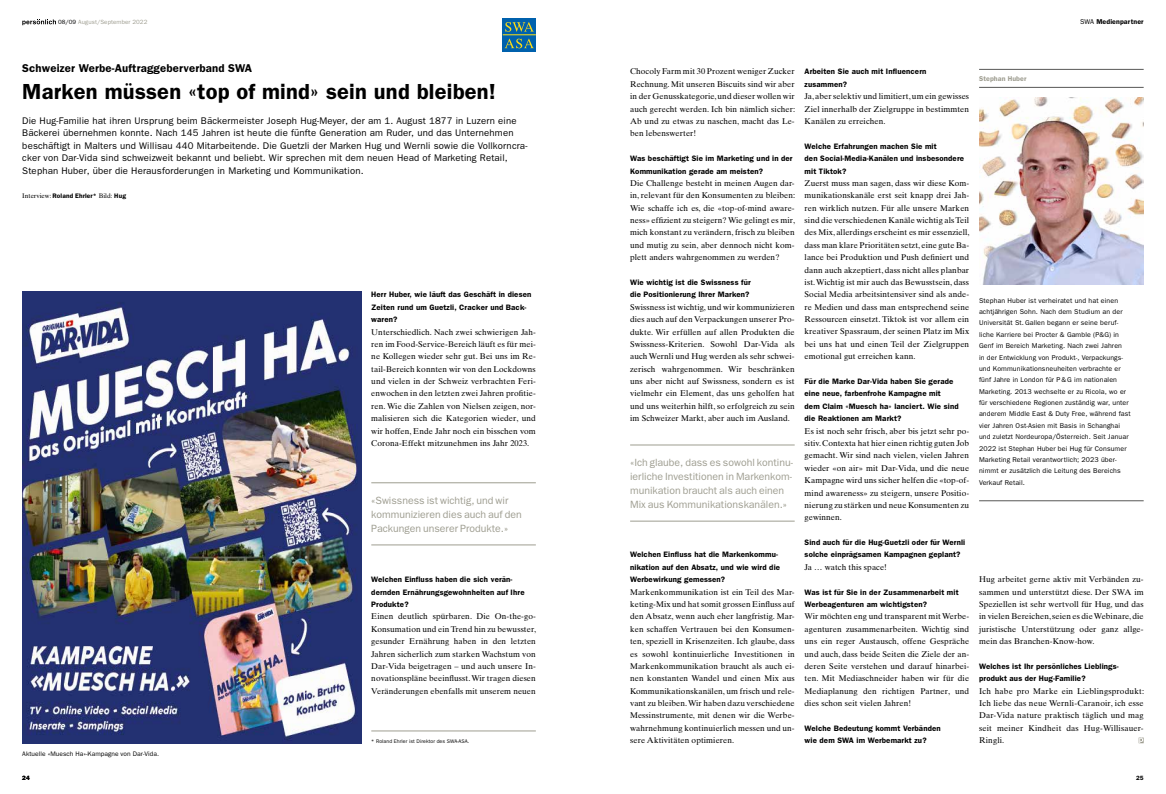
<style>
.page{position:relative;width:1166px;height:794px;background:#fff}
.page>*{position:absolute;margin:0;border:0;box-sizing:border-box;transform-origin:0 0}
.t1{font:600 21.88px "Franklin Gothic";letter-spacing:.01em;color:#000}
.t2{font:600 11.38px "Franklin Gothic";letter-spacing:.015em;color:#000}
.t3{font:10.5px/14px "Franklin Gothic";color:#9e9d90}
.t4{font:9.62px/12.3px "Franklin Gothic";letter-spacing:.015em;color:#000}
.t5{font:8.31px/12.3px "Times Ten";letter-spacing:.01em;color:#000;text-align:justify}
.t6{font:600 7.88px/12.3px "Franklin Gothic";letter-spacing:.015em;color:#000}
.t7{font:7px/11.4px "Franklin Gothic";letter-spacing:.015em;color:#000}
.t8{font:600 7px "Franklin Gothic";letter-spacing:.015em;color:#000}
.t9{font:600 7px "Franklin Gothic";letter-spacing:.015em;color:#9e9d90}
.t10{font:6.56px "Franklin Gothic";letter-spacing:.01em;color:#000}
.t11{font:600 6.56px "Franklin Gothic";letter-spacing:.015em;color:#000}
.t12{font:6.12px "Franklin Gothic";letter-spacing:.015em;color:#9e9d90}
.t13{font:600 6.12px "Franklin Gothic";color:#000}
.t14{font:5.25px "Franklin Gothic";letter-spacing:.01em;color:#000}
.s1{color:#000}
.s2{font-family:"Times Ten";font-weight:400}
.s3{font-weight:400}
</style>
<div class="page">
<svg style="left:22px;top:19px;width:34px;height:6px"></svg>
<div style="left:503px;top:18px;width:33px;height:33px;background:#0061ad"></div>
<svg style="left:505px;top:22px;width:29px;height:10px"></svg>
<svg style="left:505px;top:39px;width:29px;height:9px"></svg>
<hr style="left:503px;top:34px;width:33px;height:1px;background:#ffde14">
<hr style="left:371px;top:730px;width:165px;height:1px;background:#9e9d90">
<hr style="left:371px;top:482px;width:165px;height:1px;background:#9e9d90">
<hr style="left:371px;top:544px;width:165px;height:1px;background:#9e9d90">
<hr style="left:630px;top:444px;width:165px;height:1px;background:#9e9d90">
<hr style="left:630px;top:521px;width:165px;height:1px;background:#9e9d90">
<img style="left:22px;top:292px;width:339px;height:451px">
<hr style="left:979px;top:500px;width:164px;height:1px;background:#575756">
<hr style="left:979px;top:69px;width:164px;height:1px;background:#575756">
<hr style="left:979px;top:87px;width:164px;height:1px;background:#575756">
<svg style="left:1138px;top:737px;width:5px;height:6px"></svg>
<img style="left:979px;top:97px;width:164px;height:188px">
<p class="t12" style="left:58px;top:19px;width:91px"><span class="s1">08/09</span> August/September 2022</p>
<h2 class="t2" style="left:22px;top:62px;width:231px">Schweizer Werbe-Auftraggeberverband SWA</h2>
<h1 class="t1" style="left:22px;top:79px;width:475px">Marken müssen «top of mind» sein und bleiben!</h1>
<p class="t4" style="left:22px;top:115px;width:507px">Die Hug-Familie hat ihren Ursprung beim Bäckermeister Joseph Hug-Meyer, der am 1. August 1877 in Luzern eine Bäckerei übernehmen konnte. Nach 145 Jahren ist heute die fünfte Generation am Ruder, und das Unternehmen beschäftigt in Malters und Willisau 440 Mitarbeitende. Die Guetzli der Marken Hug und Wernli sowie die Vollkorncra&shy;cker von Dar-Vida sind schweizweit bekannt und beliebt. Wir sprechen mit dem neuen Head of Marketing Retail, Stephan Huber, über die Herausforderungen in Marketing und Kommunikation.</p>
<p class="t11" style="left:22px;top:192px;width:105px"><span class="s2">Interview:</span> Roland Ehrler* <span class="s2">Bild:</span> Hug</p>
<p class="t6" style="left:371px;top:288px;width:162px">Herr Huber, wie läuft das Geschäft in diesen<br>Zeiten rund um Guetzli, Cracker und Back&shy;waren?</p>
<p class="t5" style="left:371px;top:325px;width:166px">Unterschiedlich. Nach zwei schwierigen Jah&shy;ren im Food-Service-Bereich läuft es für mei&shy;ne Kollegen wieder sehr gut. Bei uns im Re&shy;tail-Bereich konnten wir von den Lockdowns und vielen in der Schweiz verbrachten Feri&shy;enwochen in den letzten zwei Jahren profitie&shy;ren. Wie die Zahlen von Nielsen zeigen, nor&shy;malisieren sich die Kategorien wieder, und wir hoffen, Ende Jahr noch ein bisschen vom Corona-Effekt mitzunehmen ins Jahr 2023.</p>
<p class="t3" style="left:371px;top:493px;width:152px">«Swissness ist wichtig, und wir kommunizieren dies auch auf den<br>Packungen unserer Produkte.»</p>
<p class="t6" style="left:371px;top:573px;width:155px">Welchen Einfluss haben die sich verän&shy;dernden Ernährungsgewohnheiten auf Ihre<br>Produkte?</p>
<p class="t5" style="left:371px;top:610px;width:166px">Einen deutlich spürbaren. Die On-the-go-Konsumation und ein Trend hin zu bewusster, gesunder Ernährung haben in den letzten Jahren sicherlich zum starken Wachstum von Dar-Vida beigetragen – und auch unsere In&shy;novationspläne beeinflusst. Wir tragen diesen Veränderungen ebenfalls mit unserem neuen</p>
<p class="t10" style="left:22px;top:749px;width:138px">Aktuelle «Muesch Ha»-Kampagne von Dar-Vida.</p>
<p class="t13" style="left:22px;top:774px;width:9px">24</p>
<p class="t14" style="left:371px;top:738px;width:100px">* Roland Ehrler ist Direktor des SWA-ASA.</p>
<p class="t8" style="left:1080px;top:17px;width:65px"><span class="s3">SWA</span> Medienpartner</p>
<p class="t5" style="left:630px;top:65px;width:166px">Chocoly Farm mit 30 Prozent weniger Zucker Rechnung. Mit unseren Biscuits sind wir aber in der Genusskategorie, und dieser wollen wir auch gerecht werden. Ich bin nämlich sicher:<br>Ab und zu etwas zu naschen, macht das Le&shy;ben lebenswerter!</p>
<p class="t6" style="left:630px;top:152px;width:164px">Was beschäftigt Sie im Marketing und in der<br>Kommunikation gerade am meisten?</p>
<p class="t5" style="left:630px;top:177px;width:166px">Die Challenge besteht in meinen Augen dar&shy;in, relevant für den Konsumenten zu bleiben:<br>Wie schaffe ich es, die «top-of-mind aware&shy;ness» effizient zu steigern? Wie gelingt es mir, mich konstant zu verändern, frisch zu bleiben und mutig zu sein, aber dennoch nicht kom&shy;plett anders wahrgenommen zu werden?</p>
<p class="t6" style="left:630px;top:276px;width:122px">Wie wichtig ist die Swissness für die Positionierung Ihrer Marken?</p>
<p class="t5" style="left:630px;top:301px;width:166px">Swissness ist wichtig, und wir kommunizieren dies auch auf den Verpackungen unserer Pro&shy;dukte. Wir erfüllen auf allen Produkten die Swissness-Kriterien. Sowohl Dar-Vida als auch Wernli und Hug werden als sehr schwei&shy;zerisch wahrgenommen. Wir beschränken uns aber nicht auf Swissness, sondern es ist vielmehr ein Element, das uns geholfen hat und uns weiterhin hilft, so erfolgreich zu sein im Schweizer Markt, aber auch im Ausland.</p>
<p class="t3" style="left:630px;top:456px;width:164px">«Ich glaube, dass es sowohl kontinu&shy;ierliche Investitionen in Markenkom&shy;munikation braucht als auch einen Mix aus Kommunikationskanälen.»</p>
<p class="t6" style="left:630px;top:548px;width:151px">Welchen Einfluss hat die Markenkommu&shy;nikation auf den Absatz, und wie wird die<br>Werbewirkung gemessen?</p>
<p class="t5" style="left:630px;top:585px;width:166px">Markenkommunikation ist ein Teil des Mar&shy;keting-Mix und hat somit grossen Einfluss auf den Absatz, wenn auch eher langfristig. Mar&shy;ken schaffen Vertrauen bei den Konsumen&shy;ten, speziell in Krisenzeiten. Ich glaube, dass es sowohl kontinuierliche Investitionen in Markenkommunikation braucht als auch ei&shy;nen konstanten Wandel und einen Mix aus Kommunikationskanälen, um frisch und rele&shy;vant zu bleiben. Wir haben dazu verschiedene Messinstrumente, mit denen wir die Werbe&shy;wahrnehmung kontinuierlich messen und un&shy;sere Aktivitäten optimieren.</p>
<p class="t6" style="left:804px;top:66px;width:123px">Arbeiten Sie auch mit Influencern zusammen?</p>
<p class="t5" style="left:804px;top:90px;width:166px">Ja, aber selektiv und limitiert, um ein gewisses Ziel innerhalb der Zielgruppe in bestimmten Kanälen zu erreichen.</p>
<p class="t6" style="left:804px;top:140px;width:161px">Welche Erfahrungen machen Sie mit<br>den Social-Media-Kanälen und insbesondere mit Tiktok?</p>
<p class="t5" style="left:804px;top:177px;width:167px">Zuerst muss man sagen, dass wir diese Kom&shy;munikationskanäle erst seit knapp drei Jah&shy;ren wirklich nutzen. Für alle unsere Marken sind die verschiedenen Kanäle wichtig als Teil des Mix, allerdings erscheint es mir essenziell, dass man klare Prioritäten setzt, eine gute Ba&shy;lance bei Produktion und Push definiert und dann auch akzeptiert, dass nicht alles planbar ist. Wichtig ist mir auch das Bewusstsein, dass Social Media arbeitsintensiver sind als ande&shy;re Medien und dass man entsprechend seine Ressourcen einsetzt. Tiktok ist vor allem ein kreativer Spassraum, der seinen Platz im Mix bei uns hat und einen Teil der Zielgruppen emotional gut erreichen kann.</p>
<p class="t6" style="left:804px;top:375px;width:156px">Für die Marke Dar-Vida haben Sie gerade eine neue, farbenfrohe Kampagne mit<br>dem Claim «Muesch ha» lanciert. Wie sind die Reaktionen am Markt?</p>
<p class="t5" style="left:804px;top:424px;width:166px">Es ist noch sehr frisch, aber bis jetzt sehr po&shy;sitiv. Contexta hat hier einen richtig guten Job gemacht. Wir sind nach vielen, vielen Jahren wieder «on air» mit Dar-Vida, und die neue Kampagne wird uns sicher helfen die «top-of&shy;mind awareness» zu steigern, unsere Positio&shy;nierung zu stärken und neue Konsumenten zu gewinnen.</p>
<p class="t6" style="left:804px;top:536px;width:162px">Sind auch für die Hug-Guetzli oder für Wernli solche einprägsamen Kampagnen geplant?</p>
<p class="t5" style="left:804px;top:561px;width:84px">Ja … watch this space!</p>
<p class="t6" style="left:804px;top:586px;width:156px">Was ist für Sie in der Zusammenarbeit mit<br>Werbeagenturen am wichtigsten?</p>
<p class="t5" style="left:804px;top:610px;width:166px">Wir möchten eng und transparent mit Werbe&shy;agenturen zusammenarbeiten. Wichtig sind uns ein reger Austausch, offene Gespräche und auch, dass beide Seiten die Ziele der an&shy;deren Seite verstehen und darauf hinarbei&shy;ten. Mit Mediaschneider haben wir für die Mediaplanung den richtigen Partner, und dies schon seit vielen Jahren!</p>
<p class="t6" style="left:804px;top:722px;width:138px">Welche Bedeutung kommt Verbänden wie dem SWA im Werbemarkt zu?</p>
<p class="t9" style="left:979px;top:74px;width:49px">Stephan Huber</p>
<p class="t7" style="left:979px;top:295px;width:153px">Stephan Huber ist verheiratet und hat einen achtjährigen Sohn. Nach dem Studium an der Universität St.Gallen begann er seine beruf&shy;liche Karriere bei Procter &amp; Gamble (P&amp;G) in Genf im Bereich Marketing. Nach zwei Jahren<br>in der Entwicklung von Produkt-, Verpackungs&shy;und Kommunikationsneuheiten verbrachte er fünf Jahre in London für P&amp;G im nationalen Marketing. 2013 wechselte er zu Ricola, wo er für verschiedene Regionen zuständig war, unter anderem Middle East &amp; Duty Free, während fast vier Jahren Ost-Asien mit Basis in Schanghai und zuletzt Nordeuropa/Österreich. Seit Januar 2022 ist Stephan Huber bei Hug für Consumer Marketing Retail verantwortlich; 2023 über&shy;nimmt er zusätzlich die Leitung des Bereichs Verkauf Retail.</p>
<p class="t5" style="left:979px;top:573px;width:166px">Hug arbeitet gerne aktiv mit Verbänden zu&shy;sammen und unterstützt diese. Der SWA im Speziellen ist sehr wertvoll für Hug, und das in vielen Bereichen, seien es die Webinare, die juristische Unterstützung oder ganz allge&shy;mein das Branchen-Know-how.</p>
<p class="t6" style="left:979px;top:660px;width:141px">Welches ist Ihr persönliches Lieblings&shy;produkt aus der Hug-Familie?</p>
<p class="t5" style="left:979px;top:684px;width:166px">Ich habe pro Marke ein Lieblingsprodukt:<br>Ich liebe das neue Wernli-Caranoir, ich esse Dar-Vida nature praktisch täglich und mag seit meiner Kindheit das Hug-Willisauer-Ringli.</p>
<p class="t13" style="left:1136px;top:774px;width:9px">25</p>
</div>
